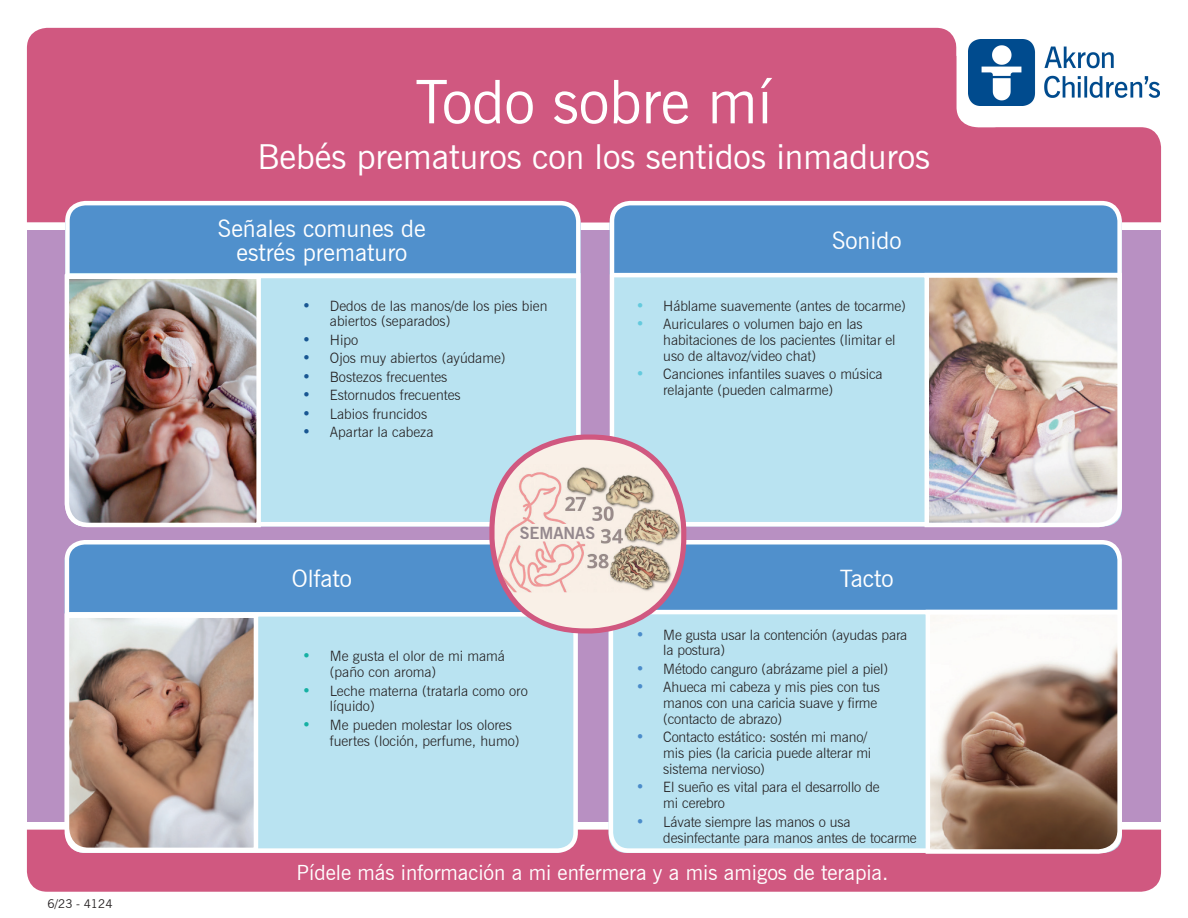
<style>
.page{position:relative;width:1188px;height:918px;background:#fff}
.page>*{position:absolute;margin:0;border:0;box-sizing:border-box;transform-origin:0 0}
.t1{font:60px "News Gothic BT";color:#fff}
.t2{font:34.5px "News Gothic BT";color:#fff}
.t3{font:24px/24px "News Gothic BT";color:#fff;text-align:center}
.t4{font:21px "News Gothic BT";color:#fff}
.t5{font:700 16.5px "News Gothic BT";color:#94888d}
.t6{font:300 14.25px/15.8px "News Gothic BT";letter-spacing:-.005em;color:#231f20}
.t7{font:12px "News Gothic BT";color:#231f20}
.s1{font-weight:700;font-size:15px;color:#185692}
.s2{font-weight:700;font-size:15px;color:#15b0a3}
.s3{font-weight:700;font-size:15px;color:#64cadd}
.s4{font-weight:700;font-size:15px;color:#4b8cca}
</style>
<div class="page">
<div style="left:957px;top:127px;width:204px;height:95px;background:#d05880"></div>
<div style="left:27px;top:28px;width:930px;height:194px;background:#d05880"></div>
<div style="left:27px;top:830px;width:1134px;height:62px;background:#d05880"></div>
<div style="left:27px;top:230px;width:1134px;height:592px;background:#b890c2"></div>
<svg style="left:957px;top:112px;width:17px;height:15px"></svg>
<div style="left:65px;top:204px;width:516px;height:67px;background:#5090cc"></div>
<img style="left:64px;top:271px;width:518px;height:257px">
<div style="left:610px;top:204px;width:512px;height:67px;background:#5090cc"></div>
<svg style="left:607px;top:271px;width:515px;height:258px;background:#c3d3da"></svg>
<div style="left:653px;top:545px;width:464px;height:63px;background:#5090cc"></div>
<svg style="left:604px;top:608px;width:521px;height:248px;background:#b9c6cb"></svg>
<div style="left:65px;top:545px;width:461px;height:65px;background:#5090cc"></div>
<svg style="left:62px;top:610px;width:524px;height:244px;background:#bbc9cf"></svg>
<div style="left:492px;top:437px;width:192px;height:194px;background:#f9f0e7;border-radius:93px"></div>
<img style="left:492px;top:464px;width:192px;height:128px">
<div style="left:489px;top:435px;width:197px;height:199px;border:5px solid #d05880;border-radius:93px"></div>
<div style="left:525px;top:524px;width:69px;height:17px;background:#f9f0e7"></div>
<img style="left:968px;top:39px;width:191px;height:67px">
<p class="t7" style="left:48px;top:896px;width:67px">6/23 - 4124</p>
<h1 class="t1" style="left:415px;top:66px;width:359px">Todo sobre mí</h1>
<h2 class="t2" style="left:257px;top:136px;width:674px">Bebés prematuros con los sentidos inmaduros</h2>
<h3 class="t3" style="left:218px;top:216px;width:209px">Señales comunes de estrés prematuro</h3>
<p class="t6" style="left:330px;top:298px;width:219px;text-indent:-28px"><span class="s1">•</span> Dedos de las manos/de los pies bien abiertos (separados)</p>
<p class="t6" style="left:302px;top:332px;width:57px"><span class="s1">•</span> Hipo</p>
<p class="t6" style="left:302px;top:350px;width:205px"><span class="s1">•</span> Ojos muy abiertos (ayúdame)</p>
<p class="t6" style="left:302px;top:369px;width:146px"><span class="s1">•</span> Bostezos frecuentes</p>
<p class="t6" style="left:302px;top:387px;width:160px"><span class="s1">•</span> Estornudos frecuentes</p>
<p class="t6" style="left:302px;top:406px;width:126px"><span class="s1">•</span> Labios fruncidos</p>
<p class="t6" style="left:302px;top:424px;width:133px"><span class="s1">•</span> Apartar la cabeza</p>
<h3 class="t3" style="left:292px;top:567px;width:62px">Olfato</h3>
<p class="t5" style="left:520px;top:523px;width:77px">SEMANAS</p>
<p class="t6" style="left:330px;top:648px;width:177px;text-indent:-28px"><span class="s2">•</span> Me gusta el olor de mi mamá (paño con aroma)</p>
<p class="t6" style="left:330px;top:683px;width:199px;text-indent:-28px"><span class="s2">•</span> Leche materna (tratarla como oro líquido)</p>
<p class="t6" style="left:330px;top:717px;width:191px;text-indent:-28px"><span class="s2">•</span> Me pueden molestar los olores fuertes (loción, perfume, humo)</p>
<h3 class="t3" style="left:832px;top:228px;width:71px">Sonido</h3>
<p class="t6" style="left:636px;top:298px;width:272px"><span class="s3">•</span> Háblame suavemente (antes de tocarme)</p>
<p class="t6" style="left:663px;top:316px;width:234px;text-indent:-28px"><span class="s3">•</span> Auriculares o volumen bajo en las habitaciones de los pacientes (limitar el uso de altavoz/video chat)</p>
<p class="t6" style="left:663px;top:366px;width:221px;text-indent:-28px"><span class="s3">•</span> Canciones infantiles suaves o música relajante (pueden calmarme)</p>
<h3 class="t3" style="left:840px;top:567px;width:55px">Tacto</h3>
<p class="t6" style="left:663px;top:627px;width:246px;text-indent:-28px"><span class="s4">•</span> Me gusta usar la contención (ayudas para la postura)</p>
<p class="t6" style="left:636px;top:661px;width:254px"><span class="s4">•</span> Método canguro (abrázame piel a piel)</p>
<p class="t6" style="left:663px;top:679px;width:218px;text-indent:-28px"><span class="s4">•</span> Ahueca mi cabeza y mis pies con tus manos con una caricia suave y firme (contacto de abrazo)</p>
<p class="t6" style="left:663px;top:729px;width:210px;text-indent:-28px"><span class="s4">•</span> Contacto estático: sostén mi mano/ mis pies (la caricia puede alterar mi sistema nervioso)</p>
<p class="t6" style="left:663px;top:779px;width:218px;text-indent:-28px"><span class="s4">•</span> El sueño es vital para el desarrollo de mi cerebro</p>
<p class="t6" style="left:663px;top:814px;width:255px;text-indent:-28px"><span class="s4">•</span> Lávate siempre las manos o usa desinfectante para manos antes de tocarme</p>
<h3 class="t4" style="left:297px;top:860px;width:593px">Pídele más información a mi enfermera y a mis amigos de terapia.</h3>
</div>
